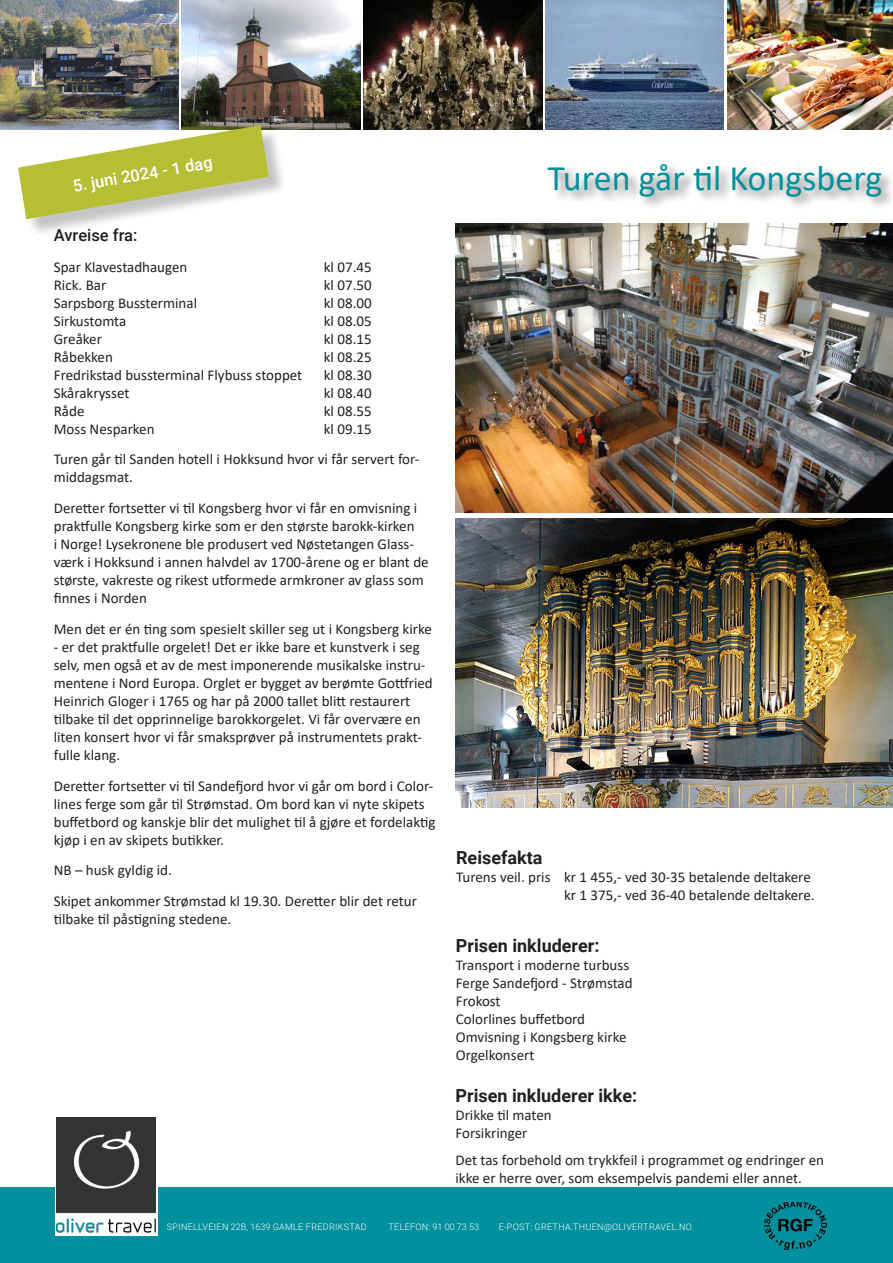
<style>
.page{position:relative;width:893px;height:1263px;background:#fff}
.page>*{position:absolute;margin:0;border:0;box-sizing:border-box;transform-origin:0 0}
.t1{font:36px "Calibri";color:#01919e}
.t2{font:700 18px "Roboto";color:#231f20}
.t3{font:500 16.5px "Roboto";color:#fff}
.Avsnitt_brødtekst{font:500 16.5px "Roboto";color:#231f20}
.Avsnitt_brødtekst-2{font:15px/18px "Calibri";color:#231f20}
.Avsnittsmal_2{font:15px/18px "Calibri";color:#231f20}
.t4{font:300 9px "Roboto";letter-spacing:.035em;color:#fff}
</style>
<div class="page">
<div style="left:0;top:1187px;width:893px;height:76px;background:#01919e"></div>
<svg style="left:55px;top:1117px;width:103px;height:118px"></svg>
<img style="left:57px;top:1118px;width:98px;height:117px">
<img style="left:765px;top:1202px;width:61px;height:48px">
<img style="left:0;top:0;width:178px;height:130px">
<img style="left:182px;top:0;width:178px;height:130px">
<img style="left:364px;top:0;width:178px;height:130px">
<img style="left:545px;top:0;width:179px;height:130px">
<img style="left:727px;top:0;width:166px;height:130px">
<img style="left:455px;top:519px;width:438px;height:288px">
<img style="left:455px;top:224px;width:438px;height:288px">
<div style="left:21px;top:128px;width:266px;height:110px;background:#231f20;opacity:.26"></div>
<svg style="left:18px;top:125px;width:251px;height:94px"></svg>
<div style="left:546px;top:163px;width:347px;height:47px;background:#231f20;opacity:.58"></div>
<p class="t3" style="left:71px;top:175px;width:143px;rotate:-10deg">5. juni 2024 - 1 dag</p>
<p class="t1" style="left:548px;top:153px;width:336px">Turen går til Kongsberg</p>
<p class="Avsnitt_brødtekst" style="left:54px;top:223px;width:85px">Avreise fra:</p>
<p class="Avsnitt_brødtekst-2" style="left:54px;top:257px;width:135px">Spar Klavestadhaugen</p>
<p class="Avsnitt_brødtekst-2" style="left:324px;top:257px;width:49px">kl 07.45</p>
<p class="Avsnitt_brødtekst-2" style="left:54px;top:275px;width:54px">Rick. Bar</p>
<p class="Avsnitt_brødtekst-2" style="left:324px;top:275px;width:49px">kl 07.50</p>
<p class="Avsnitt_brødtekst-2" style="left:54px;top:293px;width:145px">Sarpsborg Bussterminal</p>
<p class="Avsnitt_brødtekst-2" style="left:324px;top:293px;width:49px">kl 08.00</p>
<p class="Avsnitt_brødtekst-2" style="left:54px;top:311px;width:74px">Sirkustomta</p>
<p class="Avsnitt_brødtekst-2" style="left:324px;top:311px;width:49px">kl 08.05</p>
<p class="Avsnitt_brødtekst-2" style="left:54px;top:329px;width:50px">Greåker</p>
<p class="Avsnitt_brødtekst-2" style="left:324px;top:329px;width:49px">kl 08.15</p>
<p class="Avsnitt_brødtekst-2" style="left:54px;top:347px;width:61px">Råbekken</p>
<p class="Avsnitt_brødtekst-2" style="left:324px;top:347px;width:49px">kl 08.25</p>
<p class="Avsnitt_brødtekst-2" style="left:54px;top:365px;width:250px">Fredrikstad bussterminal Flybuss stoppet</p>
<p class="Avsnitt_brødtekst-2" style="left:324px;top:365px;width:49px">kl 08.30</p>
<p class="Avsnitt_brødtekst-2" style="left:54px;top:383px;width:77px">Skårakrysset</p>
<p class="Avsnitt_brødtekst-2" style="left:324px;top:383px;width:49px">kl 08.40</p>
<p class="Avsnitt_brødtekst-2" style="left:54px;top:401px;width:32px">Råde</p>
<p class="Avsnitt_brødtekst-2" style="left:324px;top:401px;width:49px">kl 08.55</p>
<p class="Avsnitt_brødtekst-2" style="left:54px;top:419px;width:102px">Moss Nesparken</p>
<p class="Avsnitt_brødtekst-2" style="left:324px;top:419px;width:49px">kl 09.15</p>
<p class="Avsnitt_brødtekst-2" style="left:54px;top:450px;width:367px">Turen går til Sanden hotell i Hokksund hvor vi får servert for&shy;middagsmat.</p>
<p class="Avsnitt_brødtekst-2" style="left:54px;top:499px;width:376px">Deretter fortsetter vi til Kongsberg hvor vi får en omvisning i praktfulle Kongsberg kirke som er den største barokk-kirken<br>i Norge! Lysekronene ble produsert ved Nøstetangen Glass&shy;værk i Hokksund i annen halvdel av 1700-årene og er blant de største, vakreste og rikest utformede armkroner av glass som finnes i Norden</p>
<p class="Avsnitt_brødtekst-2" style="left:54px;top:619px;width:380px">Men det er én ting som spesielt skiller seg ut i Kongsberg kirke</p>
<p class="Avsnitt_brødtekst-2" style="left:54px;top:637px;width:381px">- er det praktfulle orgelet! Det er ikke bare et kunstverk i seg selv, men også et av de mest imponerende musikalske instru&shy;mentene i Nord Europa. Orglet er bygget av berømte Gottfried Heinrich Gloger i 1765 og har på 2000 tallet blitt restaurert tilbake til det opprinnelige barokkorgelet. Vi får overvære en liten konsert hvor vi får smaksprøver på instrumentets prakt&shy;fulle klang.</p>
<p class="Avsnitt_brødtekst-2" style="left:54px;top:776px;width:383px">Deretter fortsetter vi til Sandefjord hvor vi går om bord i Color&shy;lines ferge som går til Strømstad. Om bord kan vi nyte skipets buffetbord og kanskje blir det mulighet til å gjøre et fordelaktig kjøp i en av skipets butikker.</p>
<p class="Avsnitt_brødtekst-2" style="left:54px;top:861px;width:120px">NB – husk gyldig id.</p>
<p class="Avsnitt_brødtekst-2" style="left:54px;top:892px;width:365px">Skipet ankommer Strømstad kl 19.30. Deretter blir det retur tilbake til påstigning stedene.</p>
<p class="t2" style="left:456px;top:845px;width:88px">Reisefakta</p>
<p class="Avsnitt_brødtekst-2" style="left:456px;top:867px;width:356px">Turens veil. pris kr 1 455,- ved 30-35 betalende deltakere</p>
<p class="Avsnitt_brødtekst-2" style="left:564px;top:885px;width:252px">kr 1 375,- ved 36-40 betalende deltakere.</p>
<p class="t2" style="left:456px;top:933px;width:145px">Prisen inkluderer:</p>
<p class="Avsnitt_brødtekst-2" style="left:456px;top:956px;width:175px">Transport i moderne turbuss</p>
<p class="Avsnitt_brødtekst-2" style="left:456px;top:974px;width:178px">Ferge Sandefjord - Strømstad</p>
<p class="Avsnitt_brødtekst-2" style="left:456px;top:992px;width:46px">Frokost</p>
<p class="Avsnitt_brødtekst-2" style="left:456px;top:1010px;width:131px">Colorlines buffetbord</p>
<p class="Avsnitt_brødtekst-2" style="left:456px;top:1028px;width:172px">Omvisning i Kongsberg kirke</p>
<p class="Avsnitt_brødtekst-2" style="left:456px;top:1046px;width:80px">Orgelkonsert</p>
<p class="t2" style="left:455px;top:1083px;width:183px">Prisen inkluderer ikke:</p>
<p class="Avsnitt_brødtekst-2" style="left:455px;top:1106px;width:98px">Drikke til maten</p>
<p class="Avsnitt_brødtekst-2" style="left:455px;top:1124px;width:73px">Forsikringer</p>
<p class="Avsnittsmal_2" style="left:455px;top:1150px;width:370px">Det tas forbehold om trykkfeil i programmet og endringer en ikke er herre over, som eksempelvis pandemi eller annet.</p>
<p class="t4" style="left:167px;top:1220px;width:201px">SPINELLVEIEN 22B, 1639 GAMLE FREDRIKSTAD</p>
<p class="t4" style="left:389px;top:1220px;width:92px">TELEFON: 91 00 73 53</p>
<p class="t4" style="left:499px;top:1220px;width:194px">E-POST: GRETHA.THUEN@OLIVERTRAVEL.NO</p>
</div>
